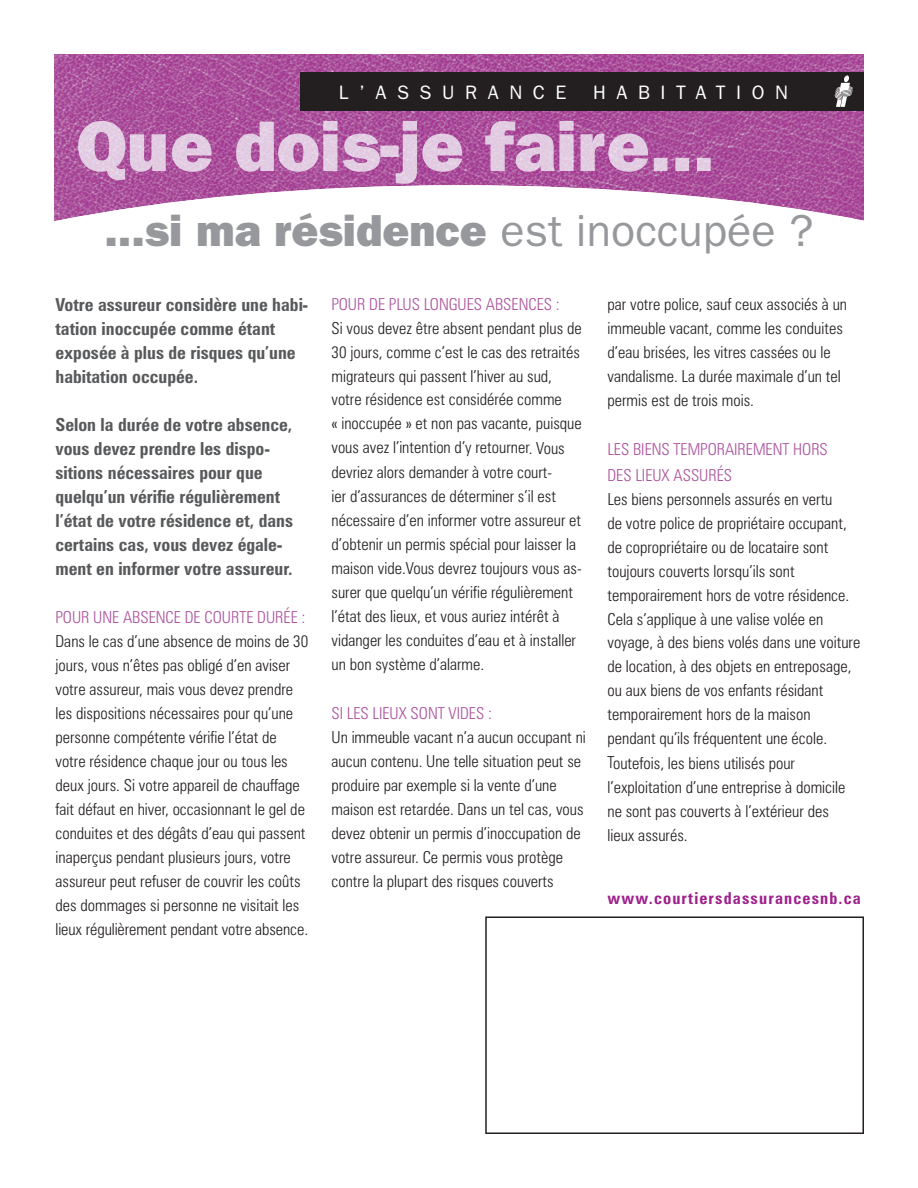
<style>
.page{position:relative;width:918px;height:1188px;background:#fff}
.page>*{position:absolute;margin:0;border:0;box-sizing:border-box;transform-origin:0 0}
.t1{font:800 45px "Franklin Gothic";color:#96989b}
.t2{font:19.5px "Franklin Gothic";letter-spacing:.54em;color:#fff}
.t3{font:700 condensed 18px/24px "Zurich BT";color:#58595b}
.t4{font:300 condensed 16.5px/24px "Zurich BT";color:#231f20}
.t5{font:300 condensed 16.5px/25.5px "Zurich BT";color:#ac539d}
.t6{font:700 condensed 16.5px "Zurich BT";letter-spacing:.07em;color:#9e218b}
.s1{font-weight:400}
</style>
<div class="page">
<img style="left:54px;top:54px;width:810px;height:167px">
<svg style="left:485px;top:916px;width:379px;height:218px"></svg>
<img style="left:500px;top:121px;width:211px;height:63px">
<img style="left:78px;top:121px;width:422px;height:63px">
<img style="left:500px;top:121px;width:104px;height:51px">
<div style="left:300px;top:72px;width:564px;height:39px;background:#231f20"></div>
<svg style="left:834px;top:75px;width:19px;height:32px"></svg>
<p class="t2" style="left:339px;top:86px;width:229px">L’ASSURANCE</p>
<p class="t2" style="left:593px;top:86px;width:196px">HABITATION</p>
<h1 class="t1" style="left:104px;top:215px;width:711px">...si ma résidence <span class="s1">est inoccupée ?</span></h1>
<p class="t3" style="left:56px;top:295px;width:254px">Votre assureur considère une habi&shy;tation inoccupée comme étant exposée à plus de risques qu’une habitation occupée.</p>
<p class="t3" style="left:56px;top:415px;width:239px">Selon la durée de votre absence, vous devez prendre les dispo&shy;sitions nécessaires pour que quelqu’un vérifie régulièrement l’état de votre résidence et, dans certains cas, vous devez égale&shy;ment en informer votre assureur.</p>
<p class="t5" style="left:56px;top:606px;width:252px">POUR UNE ABSENCE DE COURTE DURÉE :</p>
<p class="t4" style="left:56px;top:631px;width:254px">Dans le cas d’une absence de moins de 30 jours, vous n’êtes pas obligé d’en aviser votre assureur, mais vous devez prendre les dispositions nécessaires pour qu’une personne compétente vérifie l’état de votre résidence chaque jour ou tous les deux jours. Si votre appareil de chauffage fait défaut en hiver, occasionnant le gel de conduites et des dégâts d’eau qui passent inaperçus pendant plusieurs jours, votre assureur peut refuser de couvrir les coûts des dommages si personne ne visitait les lieux régulièrement pendant votre absence.</p>
<p class="t5" style="left:331px;top:292px;width:230px">POUR DE PLUS LONGUES ABSENCES :</p>
<p class="t4" style="left:331px;top:317px;width:252px">Si vous devez être absent pendant plus de 30 jours, comme c’est le cas des retraités migrateurs qui passent l’hiver au sud, votre résidence est considérée comme<br>« inoccupée » et non pas vacante, puisque vous avez l’intention d’y retourner. Vous devriez alors demander à votre court-<br>ier d’assurances de déterminer s’il est nécessaire d’en informer votre assureur et d’obtenir un permis spécial pour laisser la maison vide.Vous devrez toujours vous as&shy;surer que quelqu’un vérifie régulièrement l’état des lieux, et vous auriez intérêt à vidanger les conduites d’eau et à installer un bon système d’alarme.</p>
<p class="t5" style="left:332px;top:702px;width:162px">SI LES LIEUX SONT VIDES :</p>
<p class="t4" style="left:332px;top:727px;width:256px">Un immeuble vacant n’a aucun occupant ni aucun contenu. Une telle situation peut se produire par exemple si la vente d’une maison est retardée. Dans un tel cas, vous devez obtenir un permis d’inoccupation de votre assureur. Ce permis vous protège contre la plupart des risques couverts</p>
<p class="t4" style="left:607px;top:293px;width:241px">par votre police, sauf ceux associés à un immeuble vacant, comme les conduites d’eau brisées, les vitres cassées ou le vandalisme. La durée maximale d’un tel permis est de trois mois.</p>
<p class="t5" style="left:607px;top:438px;width:222px">LES BIENS TEMPORAIREMENT HORS<br>DES LIEUX ASSURÉS</p>
<p class="t4" style="left:607px;top:488px;width:254px">Les biens personnels assurés en vertu<br>de votre police de propriétaire occupant, de copropriétaire ou de locataire sont toujours couverts lorsqu’ils sont temporairement hors de votre résidence.<br>Cela s’applique à une valise volée en voyage, à des biens volés dans une voiture de location, à des objets en entreposage, ou aux biens de vos enfants résidant temporairement hors de la maison pendant qu’ils fréquentent une école.<br>Toutefois, les biens utilisés pour l’exploitation d’une entreprise à domicile ne sont pas couverts à l’extérieur des<br>lieux assurés.</p>
<p class="t6" style="left:607px;top:892px;width:255px">www.courtiersdassurancesnb.ca</p>
</div>
